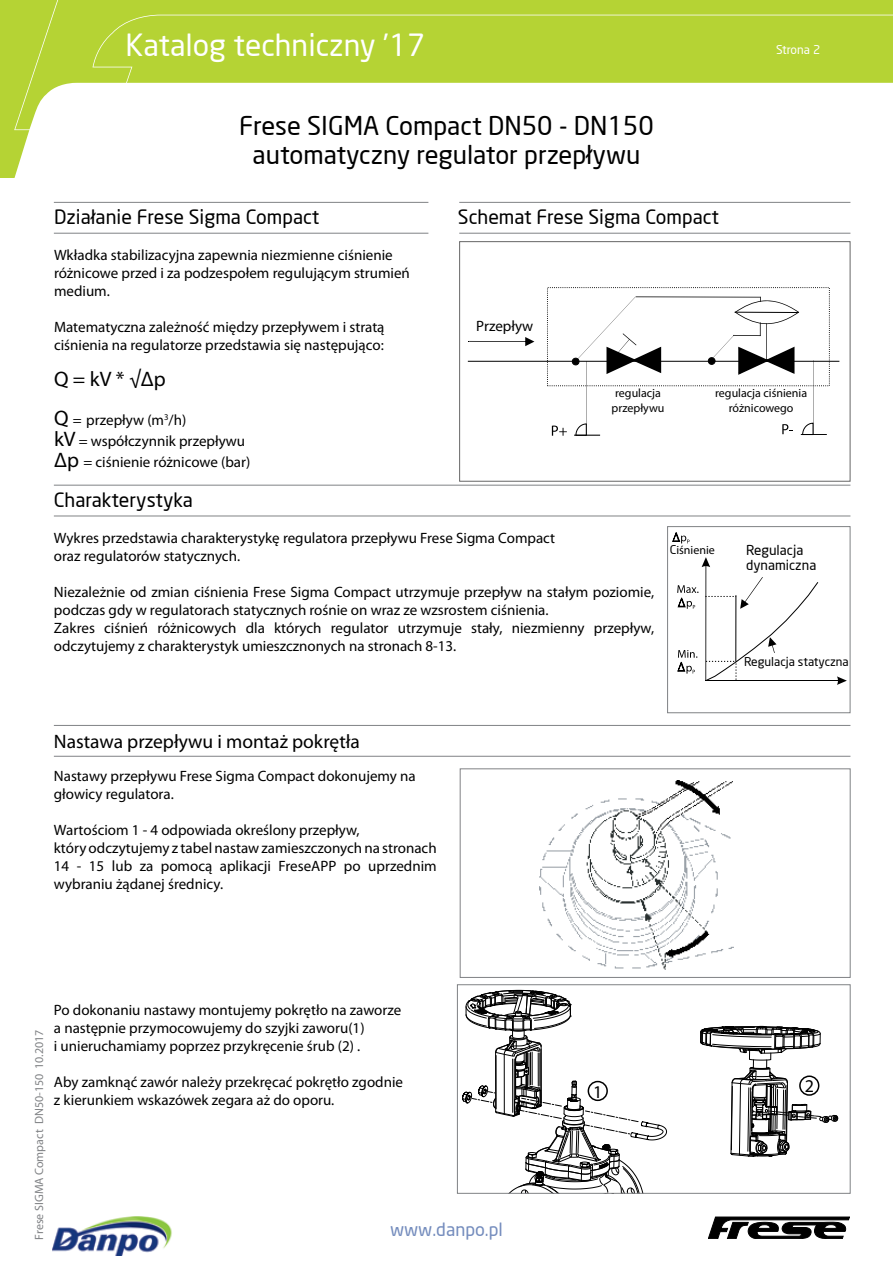
<style>
.page{position:relative;width:893px;height:1263px;background:#fff}
.page>*{position:absolute;margin:0;border:0;box-sizing:border-box;transform-origin:0 0}
.t1{font:30px "Neo Sans";color:#fff}
.t2{font:25.5px/28.5px "Neo Sans";color:#000;text-align:center}
.t3{font:21px "Myriad Pro";color:#000}
.t4{font:19.5px "Neo Sans";color:#000}
.t5{font:19.5px "Myriad Pro";color:#000}
.t6{font:18px "Neo Sans";color:#748cbd}
.t7{font:18px "Myriad Pro";color:#000}
.t8{font:15px/18px "Myriad Pro";color:#000}
.t9{font:13.5px/15px "Neo Sans";color:#000}
.t10{font:12px/15px "Myriad Pro";color:#000}
.t11{font:12px "Myriad Pro";color:#808285}
.t12{font:12px "Neo Sans";color:#000}
.t13{font:12px "Neo Sans";color:#fff}
.s1{font-size:21px}
.s2{font-family:"Neo Sans"}
</style>
<div class="page">
<svg style="left:0;top:0;width:30px;height:177px;background:#bdd84b"></svg>
<svg style="left:14px;top:0;width:879px;height:130px;fill:#b5d334"></svg>
<svg style="left:708px;top:1217px;width:142px;height:22px"></svg>
<img style="left:52px;top:1217px;width:120px;height:38px">
<hr style="left:459px;top:233px;width:391px;height:1px;background:#808285">
<hr style="left:459px;top:202px;width:391px;height:1px;background:#808285">
<hr style="left:54px;top:233px;width:374px;height:1px;background:#808285">
<hr style="left:54px;top:202px;width:374px;height:1px;background:#808285">
<hr style="left:468px;top:361px;width:371px;height:1px;background:#000">
<hr style="left:636px;top:296px;width:124px;height:2px;background:#000">
<svg style="left:711px;top:297px;width:88px;height:78px"></svg>
<div style="left:572px;top:358px;width:7px;height:7px;background:#000;border-radius:50%"></div>
<div style="left:572px;top:358px;width:7px;height:7px;border:1px solid #000;border-radius:50%"></div>
<div style="left:708px;top:358px;width:7px;height:6px;background:#000;border-radius:50%"></div>
<div style="left:708px;top:358px;width:7px;height:6px;border:1px solid #000;border-radius:50%"></div>
<hr style="left:586px;top:361px;width:1px;height:74px;background:#000">
<svg style="left:576px;top:296px;width:85px;height:78px"></svg>
<svg style="left:574px;top:423px;width:27px;height:13px"></svg>
<hr style="left:813px;top:360px;width:1px;height:74px;background:#000">
<svg style="left:801px;top:423px;width:26px;height:12px"></svg>
<svg style="left:552px;top:426px;width:15px;height:10px"></svg>
<svg style="left:782px;top:424px;width:11px;height:10px"></svg>
<hr style="left:469px;top:341px;width:57px;height:1px;background:#000">
<svg style="left:525px;top:337px;width:9px;height:9px"></svg>
<div style="left:459px;top:241px;width:391px;height:241px;border:1px solid #666"></div>
<hr style="left:54px;top:516px;width:796px;height:1px;background:#808285">
<hr style="left:54px;top:485px;width:796px;height:1px;background:#808285">
<hr style="left:733px;top:680px;width:109px;height:1px;background:#000">
<svg style="left:837px;top:676px;width:10px;height:9px"></svg>
<hr style="left:705px;top:562px;width:1px;height:118px;background:#000">
<svg style="left:702px;top:557px;width:8px;height:10px"></svg>
<svg style="left:705px;top:577px;width:114px;height:104px"></svg>
<svg style="left:672px;top:532px;width:18px;height:11px"></svg>
<svg style="left:677px;top:585px;width:21px;height:24px"></svg>
<svg style="left:677px;top:650px;width:20px;height:24px"></svg>
<div style="left:667px;top:526px;width:183px;height:187px;border:1px solid #808285"></div>
<hr style="left:54px;top:756px;width:796px;height:1px;background:#808285">
<hr style="left:54px;top:725px;width:796px;height:1px;background:#808285">
<img style="left:540px;top:780px;width:193px;height:190px">
<div style="left:528px;top:960px;width:23px;height:17px;background:#fff"></div>
<div style="left:460px;top:768px;width:390px;height:210px;border:1px solid #808285"></div>
<svg style="left:462px;top:990px;width:205px;height:204px"></svg>
<div style="left:457px;top:984px;width:393px;height:209px;border:1px solid #808285"></div>
<svg style="left:700px;top:1026px;width:138px;height:131px"></svg>
<div style="left:588px;top:1081px;width:20px;height:20px;border:2px solid #000;border-radius:50%"></div>
<div style="left:799px;top:1075px;width:20px;height:21px;border:2px solid #000;border-radius:50%"></div>
<h1 class="t1" style="left:125px;top:26px;width:301px">Katalog techniczny ’17</h1>
<h2 class="t2" style="left:239px;top:111px;width:416px">Frese SIGMA Compact DN50 - DN150 automatyczny regulator przepływu</h2>
<p class="t13" style="left:776px;top:42px;width:46px">Strona 2</p>
<h3 class="t4" style="left:54px;top:204px;width:267px">Działanie Frese Sigma Compact</h3>
<p class="t8" style="left:54px;top:245px;width:357px">Wkładka stabilizacyjna zapewnia niezmienne ciśnienie różnicowe przed i za podzespołem regulującym strumień medium.</p>
<p class="t8" style="left:54px;top:317px;width:332px">Matematyczna zależność między przepływem i stratą ciśnienia na regulatorze przedstawia się następująco:</p>
<h3 class="t3" style="left:54px;top:366px;width:113px">Q = kV * √Δp</h3>
<p class="t8" style="left:54px;top:409px;width:198px;line-height:21px"><span class="s1">Q</span> = przepływ (m<sup>3</sup>/h)<br><span class="s1">kV</span> = współczynnik przepływu<br><span class="s1">Δp</span> = ciśnienie różnicowe (bar)</p>
<h3 class="t4" style="left:458px;top:204px;width:263px">Schemat Frese Sigma Compact</h3>
<p class="t8" style="left:476px;top:317px;width:59px">Przepływ</p>
<p class="t10" style="left:612px;top:385px;width:54px">regulacja przepływu</p>
<p class="t10" style="left:715px;top:385px;width:94px;text-align:center">regulacja ciśnienia różnicowego</p>
<h3 class="t4" style="left:54px;top:488px;width:141px">Charakterystyka</h3>
<p class="t8" style="left:54px;top:529px;width:503px">Wykres przedstawia charakterystykę regulatora przepływu Frese Sigma Compact oraz regulatorów statycznych.</p>
<p class="t8" style="left:54px;top:583px;width:602px">Niezależnie od zmian ciśnienia Frese Sigma Compact utrzymuje przepływ na stałym poziomie, podczas gdy w regulatorach statycznych rośnie on wraz ze wzsrostem ciśnienia.<br>Zakres ciśnień różnicowych dla których regulator utrzymuje stały, niezmienny przepływ, odczytujemy z charakterystyk umieszcznonych na stronach 8-13.</p>
<p class="t10" style="left:670px;top:542px;width:47px"><span class="s2">C</span>iśnienie</p>
<p class="t9" style="left:746px;top:542px;width:72px">Regulacja dynamiczna</p>
<p class="t12" style="left:744px;top:654px;width:106px">Regulacja statyczna</p>
<h3 class="t5" style="left:54px;top:729px;width:308px">Nastawa przepływu i montaż pokrętła</h3>
<p class="t8" style="left:54px;top:767px;width:363px">Nastawy przepływu Frese Sigma Compact dokonujemy na głowicy regulatora.</p>
<p class="t8" style="left:54px;top:821px;width:384px">Wartościom 1 - 4 odpowiada określony przepływ,<br>który odczytujemy z tabel nastaw zamieszczonych na stronach 14 - 15 lub za pomocą aplikacji FreseAPP po uprzednim wybraniu żądanej średnicy.</p>
<p class="t11" style="left:32px;top:1239px;width:212px;rotate:-90deg">Frese SIGMA Compact DN50-150 10.2017</p>
<p class="t8" style="left:54px;top:1001px;width:349px">Po dokonaniu nastawy montujemy pokrętło na zaworze a następnie przymocowujemy do szyjki zaworu(1)<br>i unieruchamiamy poprzez przykręcenie śrub (2) .</p>
<p class="t8" style="left:54px;top:1073px;width:351px">Aby zamknąć zawór należy przekręcać pokrętło zgodnie z kierunkiem wskazówek zegara aż do oporu.</p>
<p class="t6" style="left:390px;top:1219px;width:114px">www.danpo.pl</p>
<p class="t7" style="left:593px;top:1080px;width:11px">1</p>
<p class="t7" style="left:805px;top:1075px;width:11px">2</p>
</div>
